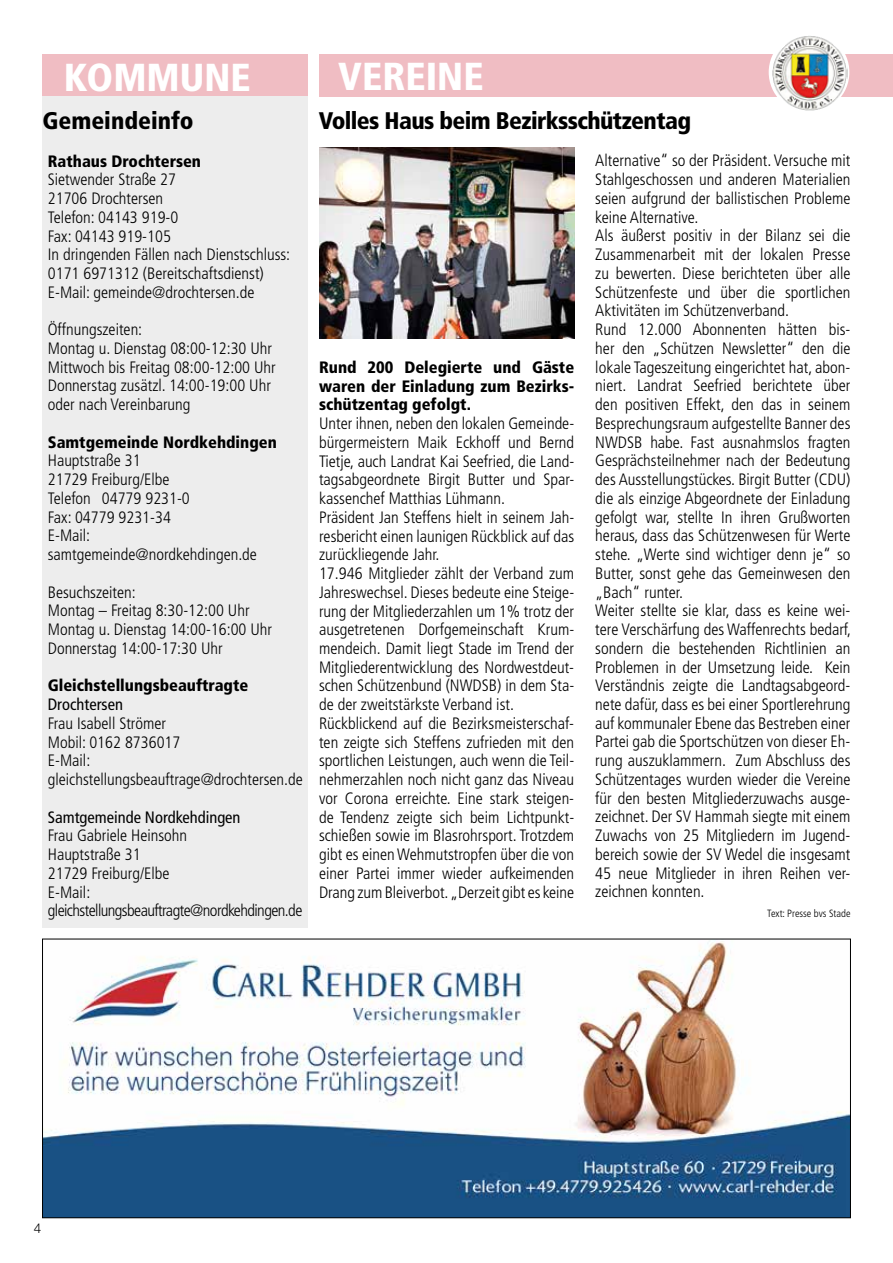
<style>
.page{position:relative;width:893px;height:1263px;background:#fff}
.page>*{position:absolute;margin:0;border:0;box-sizing:border-box;transform-origin:0 0}
.t1{font:900 condensed 39px "Frutiger";color:#fff}
.t2{font:900 condensed 24px "Frutiger";letter-spacing:-.025em;color:#000}
.t3{font:900 condensed 24px "Frutiger";color:#000}
.t4{font:300 condensed 16.5px/18.8px "Frutiger LT Std";color:#000}
.t5{font:900 condensed 16.5px/18.8px "Frutiger";color:#000;text-align:justify}
.t6{font:300 condensed 16.5px/18.8px "Frutiger LT Std";letter-spacing:-.02em;color:#000}
.t7{font:condensed 16.5px "Frutiger";color:#000}
.t8{font:300 13.5px "Helvetica Neue LT Std";color:#000}
.t9{font:300 condensed 10.5px "Frutiger LT Std";color:#000}
</style>
<div class="page">
<div style="left:43px;top:54px;width:850px;height:43px;background:#f0bdc3"></div>
<div style="left:43px;top:97px;width:265px;height:831px;background:#ededed"></div>
<div style="left:308px;top:41px;width:11px;height:63px;background:#fff"></div>
<img style="left:44px;top:941px;width:805px;height:275px">
<img style="left:768px;top:36px;width:79px;height:75px">
<img style="left:319px;top:148px;width:255px;height:191px">
<h1 class="t1" style="left:64px;top:54px;width:188px">KOMMUNE</h1>
<h1 class="t1" style="left:338px;top:53px;width:147px">VEREINE</h1>
<h2 class="t2" style="left:319px;top:106px;width:374px">Volles Haus beim Bezirksschützentag</h2>
<h2 class="t3" style="left:43px;top:106px;width:153px">Gemeindeinfo</h2>
<p class="t5" style="left:48px;top:151px;width:155px">Rathaus Drochtersen</p>
<p class="t4" style="left:48px;top:170px;width:244px">Sietwender Straße 27<br>21706 Drochtersen<br>Telefon: 04143 919-0<br>Fax: 04143 919-105<br>In dringenden Fällen nach Dienstschluss:<br>0171 6971312 (Bereitschaftsdienst)<br>E-Mail: gemeinde@drochtersen.de</p>
<p class="t4" style="left:48px;top:320px;width:229px">Öffnungszeiten:<br>Montag u. Dienstag 08:00-12:30 Uhr<br>Mittwoch bis Freitag 08:00-12:00 Uhr<br>Donnerstag zusätzl. 14:00-19:00 Uhr oder nach Vereinbarung</p>
<p class="t5" style="left:48px;top:433px;width:231px">Samtgemeinde Nordkehdingen</p>
<p class="t4" style="left:48px;top:452px;width:211px">Hauptstraße 31<br>21729 Freiburg/Elbe<br>Telefon 04779 9231-0<br>Fax: 04779 9231-34<br>E-Mail: samtgemeinde@nordkehdingen.de</p>
<p class="t4" style="left:48px;top:583px;width:226px">Besuchszeiten:<br>Montag – Freitag 8:30-12:00 Uhr<br>Montag u. Dienstag 14:00-16:00 Uhr<br>Donnerstag 14:00-17:30 Uhr</p>
<p class="t5" style="left:48px;top:676px;width:202px">Gleichstellungsbeauftragte</p>
<p class="t7" style="left:48px;top:695px;width:77px">Drochtersen</p>
<p class="t4" style="left:48px;top:714px;width:256px">Frau Isabell Strömer<br>Mobil: 0162 8736017<br>E-Mail: gleichstellungsbeauftrage@drochtersen.de</p>
<p class="t7" style="left:48px;top:807px;width:194px">Samtgemeinde Nordkehdingen</p>
<p class="t6" style="left:48px;top:827px;width:256px">Frau Gabriele Heinsohn<br>Hauptstraße 31<br>21729 Freiburg/Elbe<br>E-Mail: gleichstellungsbeauftragte@nordkehdingen.de</p>
<p class="t4" style="left:595px;top:151px;width:257px">Alternative“ so der Präsident. Versuche mit Stahlgeschossen und anderen Materialien seien aufgrund der ballistischen Probleme keine Alternative.<br>Als äußerst positiv in der Bilanz sei die Zusammenarbeit mit der lokalen Presse zu bewerten. Diese berichteten über alle Schützenfeste und über die sportlichen Aktivitäten im Schützenverband.<br>Rund 12.000 Abonnenten hätten bis&shy;her den „Schützen Newsletter“ den die lokale Tageszeitung eingerichtet hat, abon&shy;niert. Landrat Seefried berichtete über den positiven Effekt, den das in seinem Besprechungsraum aufgestellte Banner des NWDSB habe. Fast ausnahmslos fragten Gesprächsteilnehmer nach der Bedeutung des Ausstellungstückes. Birgit Butter (CDU) die als einzige Abgeordnete der Einladung gefolgt war, stellte In ihren Grußworten heraus, dass das Schützenwesen für Werte stehe. „Werte sind wichtiger denn je“ so Butter, sonst gehe das Gemeinwesen den „Bach“ runter.<br>Weiter stellte sie klar, dass es keine wei&shy;tere Verschärfung des Waffenrechts bedarf, sondern die bestehenden Richtlinien an Problemen in der Umsetzung leide. Kein Verständnis zeigte die Landtagsabgeord&shy;nete dafür, dass es bei einer Sportlerehrung auf kommunaler Ebene das Bestreben einer Partei gab die Sportschützen von dieser Eh&shy;rung auszuklammern. Zum Abschluss des Schützentages wurden wieder die Vereine für den besten Mitgliederzuwachs ausge&shy;zeichnet. Der SV Hammah siegte mit einem Zuwachs von 25 Mitgliedern im Jugend&shy;bereich sowie der SV Wedel die insgesamt 45 neue Mitglieder in ihren Reihen ver&shy;zeichnen konnten.</p>
<p class="t9" style="left:767px;top:907px;width:85px">Text: Presse bvs Stade</p>
<p class="t5" style="left:319px;top:358px;width:257px">Rund 200 Delegierte und Gäste waren der Einladung zum Bezirks&shy;schützentag gefolgt.</p>
<p class="t4" style="left:319px;top:414px;width:257px">Unter ihnen, neben den lokalen Gemeinde&shy;bürgermeistern Maik Eckhoff und Bernd Tietje, auch Landrat Kai Seefried, die Land&shy;tagsabgeordnete Birgit Butter und Spar&shy;kassenchef Matthias Lühmann.<br>Präsident Jan Steffens hielt in seinem Jah&shy;resbericht einen launigen Rückblick auf das zurückliegende Jahr.<br>17.946 Mitglieder zählt der Verband zum Jahreswechsel. Dieses bedeute eine Steige&shy;rung der Mitgliederzahlen um 1% trotz der ausgetretenen Dorfgemeinschaft Krum&shy;mendeich. Damit liegt Stade im Trend der Mitgliederentwicklung des Nordwestdeut&shy;schen Schützenbund (NWDSB) in dem Sta&shy;de der zweitstärkste Verband ist.<br>Rückblickend auf die Bezirksmeisterschaf&shy;ten zeigte sich Steffens zufrieden mit den sportlichen Leistungen, auch wenn die Teil&shy;nehmerzahlen noch nicht ganz das Niveau vor Corona erreichte. Eine stark steigen&shy;de Tendenz zeigte sich beim Lichtpunkt&shy;schießen sowie im Blasrohrsport. Trotzdem gibt es einen Wehmutstropfen über die von einer Partei immer wieder aufkeimenden Drang zum Bleiverbot. „Derzeit gibt es keine</p>
<p class="t8" style="left:34px;top:1220px;width:9px">4</p>
</div>
